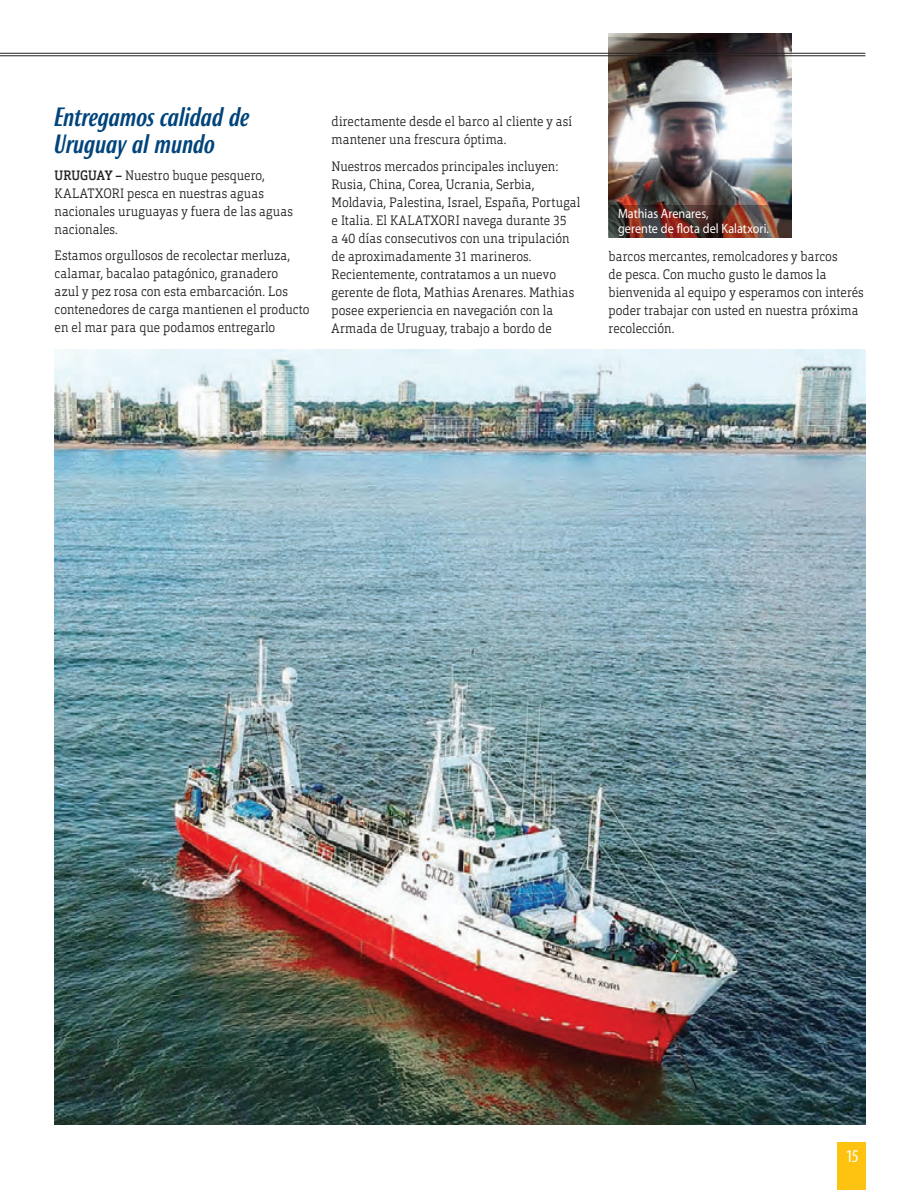
<style>
.page{position:relative;width:920px;height:1190px;background:#fff}
.page>*{position:absolute;margin:0;border:0;box-sizing:border-box;transform-origin:0 0}
.t1{font:italic 500 25.5px/27px "Roxy";letter-spacing:-.01em;color:#00447b}
.t2{font:condensed 18px "Myriad Pro";color:#fff}
.t3{font:300 13.5px/18px "Orgon Slab";letter-spacing:.005em;color:#231f20;scale:.9 1}
.t4{font:13.5px/15px "Myriad Pro";color:#fff;scale:.9 1}
.s1{font-weight:500}
</style>
<div class="page">
<img style="left:55px;top:349px;width:810px;height:775px">
<img style="left:608px;top:33px;width:183px;height:172px">
<img style="left:608px;top:205px;width:183px;height:33px">
<div style="left:836px;top:1142px;width:29px;height:47px;background:#fec210"></div>
<hr style="left:0;top:53px;width:865px;height:1px;background:#231f20">
<hr style="left:0;top:55px;width:865px;height:1px;background:#231f20">
<h1 class="t1" style="left:55px;top:103px;width:196px">Entregamos calidad de<br>Uruguay al mundo</h1>
<p class="t3" style="left:55px;top:166px;width:266px"><span class="s1">URUGUAY –</span> Nuestro buque pesquero,<br>KALATXORI pesca en nuestras aguas nacionales uruguayas y fuera de las aguas nacionales.</p>
<p class="t3" style="left:55px;top:247px;width:285px">Estamos orgullosos de recolectar merluza, calamar, bacalao patagónico, granadero<br>azul y pez rosa con esta embarcación. Los contenedores de carga mantienen el producto en el mar para que podamos entregarlo</p>
<p class="t3" style="left:331px;top:112px;width:268px">directamente desde el barco al cliente y así mantener una frescura óptima.</p>
<p class="t3" style="left:331px;top:157px;width:278px">Nuestros mercados principales incluyen:<br>Rusia, China, Corea, Ucrania, Serbia, Moldavia, Palestina, Israel, España, Portugal e Italia. El KALATXORI navega durante 35<br>a 40 días consecutivos con una tripulación de aproximadamente 31 marineros.<br>Recientemente, contratamos a un nuevo gerente de flota, Mathias Arenares. Mathias posee experiencia en navegación con la Armada de Uruguay, trabajo a bordo de</p>
<p class="t4" style="left:618px;top:205px;width:169px">Mathias Arenares,<br>gerente de flota del Kalatxori.</p>
<p class="t3" style="left:608px;top:247px;width:285px">barcos mercantes, remolcadores y barcos<br>de pesca. Con mucho gusto le damos la bienvenida al equipo y esperamos con interés poder trabajar con usted en nuestra próxima recolección.</p>
<h2 class="t2" style="left:845px;top:1145px;width:15px">15</h2>
</div>
